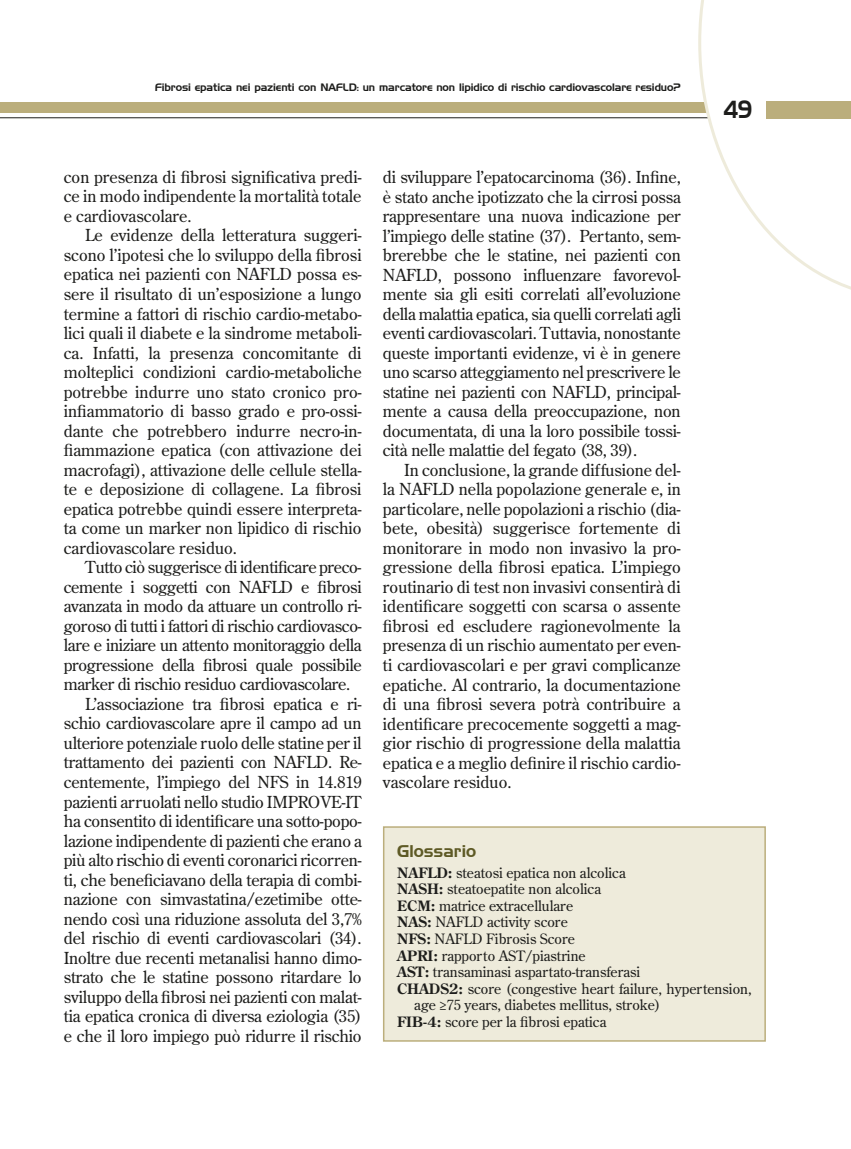
<style>
.page{position:relative;width:851px;height:1149px;background:#fff}
.page>*{position:absolute;margin:0;border:0;box-sizing:border-box;transform-origin:0 0}
.t1{font:24px "Handel Gothic BT";color:#1d1d1b;scale:.8 1}
.t2{font:16.5px/19.5px "Century Old Style Std";letter-spacing:-.01em;color:#1d1d1b;text-align:justify}
.t3{font:16.5px "Handel Gothic BT";color:#5e5a25}
.t4{font:14.25px "Century Old Style Std";color:#1d1d1b}
.t5{font:10.5px "Handel Gothic BT";letter-spacing:-.01em;color:#1d1d1b}
.s1{font-weight:700}
</style>
<div class="page">
<hr style="left:0;top:117px;width:850px;height:1px;background:#1d1d1b">
<div style="left:0;top:102px;width:850px;height:11px;background:#bbae7c"></div>
<svg style="left:698px;top:0;width:152px;height:289px"></svg>
<div style="left:765px;top:101px;width:85px;height:17px;background:#bbae7c"></div>
<div style="left:383px;top:826px;width:382px;height:214px;background:#eeebdb"></div>
<div style="left:383px;top:826px;width:382px;height:215px;border:2px solid #bbae7c"></div>
<p class="t5" style="left:155px;top:81px;width:527px">Fibrosi epatica nei pazienti con NAFLD: un marcatore non lipidico di rischio cardiovascolare residuo?</p>
<h1 class="t1" style="left:723px;top:95px;width:38px">49</h1>
<p class="t2" style="left:64px;top:167px;width:299px">con presenza di fibrosi significativa predi&shy;ce in modo indipendente la mortalità totale e cardiovascolare.</p>
<p class="t2" style="left:64px;top:225px;width:299px;text-indent:21px">Le evidenze della letteratura suggeri&shy;scono l’ipotesi che lo sviluppo della fibrosi epatica nei pazienti con NAFLD possa es&shy;sere il risultato di un’esposizione a lungo termine a fattori di rischio cardio-metabo&shy;lici quali il diabete e la sindrome metaboli&shy;ca. Infatti, la presenza concomitante di molteplici condizioni cardio-metaboliche potrebbe indurre uno stato cronico pro&shy;infiammatorio di basso grado e pro-ossi&shy;dante che potrebbero indurre necro-in&shy;fiammazione epatica (con attivazione dei macrofagi), attivazione delle cellule stella&shy;te e deposizione di collagene. La fibrosi epatica potrebbe quindi essere interpreta&shy;ta come un marker non lipidico di rischio cardiovascolare residuo.</p>
<p class="t2" style="left:85px;top:557px;width:278px">Tutto ciò suggerisce di identificare preco-</p>
<p class="t2" style="left:64px;top:576px;width:299px">cemente i soggetti con NAFLD e fibrosi</p>
<p class="t2" style="left:64px;top:596px;width:299px">avanzata in modo da attuare un controllo ri-</p>
<p class="t2" style="left:64px;top:615px;width:299px">goroso di tutti i fattori di rischio cardiovasco-</p>
<p class="t2" style="left:64px;top:635px;width:299px">lare e iniziare un attento monitoraggio della</p>
<p class="t2" style="left:64px;top:654px;width:299px">progressione della fibrosi quale possibile</p>
<p class="t2" style="left:64px;top:674px;width:288px">marker di rischio residuo cardiovascolare.</p>
<p class="t2" style="left:85px;top:693px;width:278px">L’associazione tra fibrosi epatica e ri-</p>
<p class="t2" style="left:64px;top:713px;width:299px">schio cardiovascolare apre il campo ad un</p>
<p class="t2" style="left:64px;top:732px;width:299px">ulteriore potenziale ruolo delle statine per il</p>
<p class="t2" style="left:64px;top:752px;width:299px">trattamento dei pazienti con NAFLD. Re-</p>
<p class="t2" style="left:64px;top:771px;width:299px">centemente, l’impiego del NFS in 14.819</p>
<p class="t2" style="left:64px;top:791px;width:299px">pazienti arruolati nello studio IMPROVE-IT</p>
<p class="t2" style="left:64px;top:810px;width:299px">ha consentito di identificare una sotto-popo-</p>
<p class="t2" style="left:64px;top:830px;width:299px">lazione indipendente di pazienti che erano a</p>
<p class="t2" style="left:64px;top:849px;width:299px">più alto rischio di eventi coronarici ricorren-</p>
<p class="t2" style="left:64px;top:869px;width:299px">ti, che beneficiavano della terapia di combi-</p>
<p class="t2" style="left:64px;top:888px;width:299px">nazione con simvastatina/ezetimibe otte-</p>
<p class="t2" style="left:64px;top:908px;width:299px">nendo così una riduzione assoluta del 3,7%</p>
<p class="t2" style="left:64px;top:927px;width:299px">del rischio di eventi cardiovascolari (34).</p>
<p class="t2" style="left:64px;top:947px;width:299px">Inoltre due recenti metanalisi hanno dimo-</p>
<p class="t2" style="left:64px;top:966px;width:299px">strato che le statine possono ritardare lo</p>
<p class="t2" style="left:64px;top:986px;width:299px">sviluppo della fibrosi nei pazienti con malat-</p>
<p class="t2" style="left:64px;top:1005px;width:299px">tia epatica cronica di diversa eziologia (35)</p>
<p class="t2" style="left:64px;top:1025px;width:299px">e che il loro impiego può ridurre il rischio</p>
<p class="t2" style="left:383px;top:167px;width:299px">di sviluppare l’epatocarcinoma (36). Infine, è stato anche ipotizzato che la cirrosi possa rappresentare una nuova indicazione per l’impiego delle statine (37). Pertanto, sem&shy;brerebbe che le statine, nei pazienti con NAFLD, possono influenzare favorevol&shy;mente sia gli esiti correlati all’evoluzione della malattia epatica, sia quelli correlati agli eventi cardiovascolari. Tuttavia, nonostante queste importanti evidenze, vi è in genere uno scarso atteggiamento nel prescrivere le statine nei pazienti con NAFLD, principal&shy;mente a causa della preoccupazione, non documentata, di una la loro possibile tossi&shy;cità nelle malattie del fegato (38, 39).</p>
<p class="t2" style="left:383px;top:459px;width:299px;text-indent:21px">In conclusione, la grande diffusione del&shy;la NAFLD nella popolazione generale e, in particolare, nelle popolazioni a rischio (dia&shy;bete, obesità) suggerisce fortemente di monitorare in modo non invasivo la pro&shy;gressione della fibrosi epatica. L’impiego routinario di test non invasivi consentirà di identificare soggetti con scarsa o assente fibrosi ed escludere ragionevolmente la presenza di un rischio aumentato per even&shy;ti cardiovascolari e per gravi complicanze epatiche. Al contrario, la documentazione di una fibrosi severa potrà contribuire a identificare precocemente soggetti a mag&shy;gior rischio di progressione della malattia epatica e a meglio definire il rischio cardio&shy;vascolare residuo.</p>
<p class="t3" style="left:397px;top:841px;width:80px">Glossario</p>
<p class="t4" style="left:397px;top:863px;width:230px"><span class="s1">NAFLD:</span> steatosi epatica non alcolica</p>
<p class="t4" style="left:397px;top:879px;width:205px"><span class="s1">NASH:</span> steatoepatite non alcolica</p>
<p class="t4" style="left:397px;top:896px;width:177px"><span class="s1">ECM:</span> matrice extracellulare</p>
<p class="t4" style="left:397px;top:912px;width:172px"><span class="s1">NAS:</span> NAFLD activity score</p>
<p class="t4" style="left:397px;top:929px;width:179px"><span class="s1">NFS:</span> NAFLD Fibrosis Score</p>
<p class="t4" style="left:397px;top:945px;width:190px"><span class="s1">APRI:</span> rapporto AST/piastrine</p>
<p class="t4" style="left:397px;top:962px;width:244px"><span class="s1">AST:</span> transaminasi aspartato-transferasi</p>
<p class="t4" style="left:397px;top:978px;width:356px"><span class="s1">CHADS2:</span> score (congestive heart failure, hypertension,</p>
<p class="t4" style="left:414px;top:995px;width:248px">age ≥75 years, diabetes mellitus, stroke)</p>
<p class="t4" style="left:397px;top:1011px;width:211px"><span class="s1">FIB-4:</span> score per la fibrosi epatica</p>
</div>
